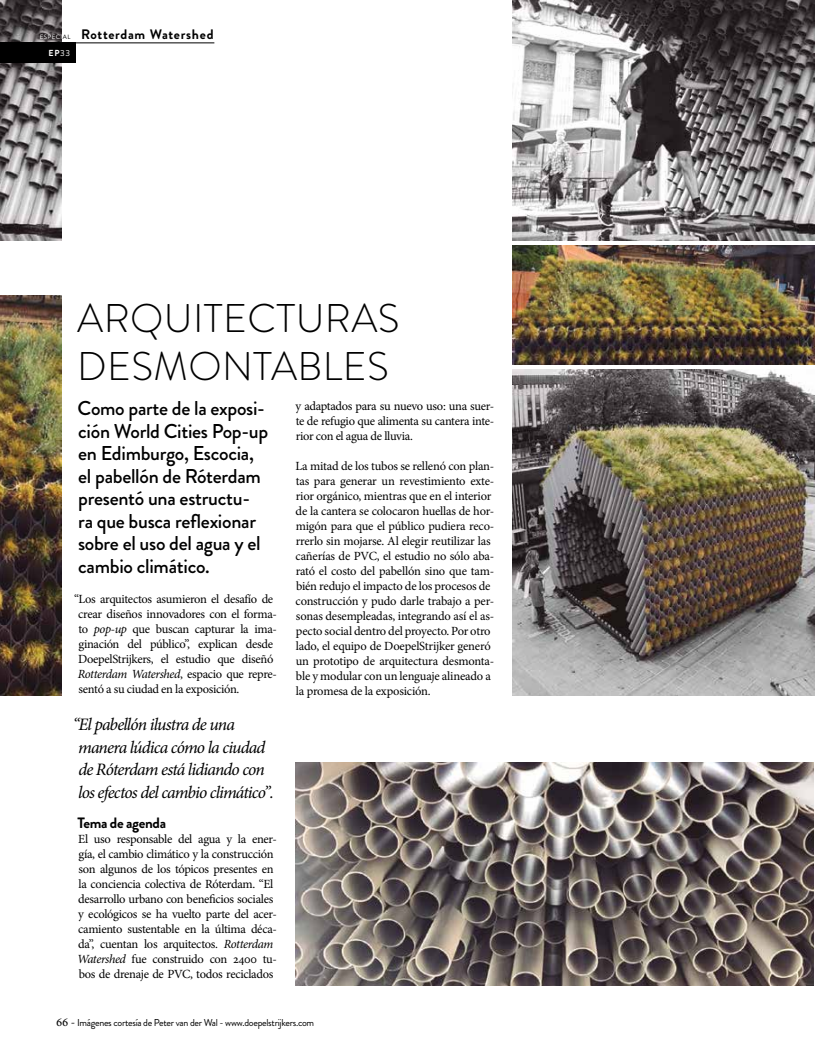
<style>
.page{position:relative;width:815px;height:1063px;background:#fff}
.page>*{position:absolute;margin:0;border:0;box-sizing:border-box;transform-origin:0 0}
.t1{font:300 40px/47.5px "Brandon Grotesque";letter-spacing:.01em;color:#000}
.t2{font:500 20px/22.5px "Brandon Grotesque";letter-spacing:-.015em;color:#000}
.t3{font:italic 17.5px/22.5px "Minion Pro";letter-spacing:-.045em;color:#000}
.t4{font:700 15px "Brandon Grotesque";letter-spacing:-.025em;color:#000}
.t5{font:700 13.75px "Brandon Grotesque";letter-spacing:.05em;color:#000}
.t6{font:12.5px/15px "Minion Pro";letter-spacing:-.025em;color:#000}
.t7{font:10px "Brandon Grotesque";letter-spacing:-.03em;color:#000}
.t8{font:700 8.75px "Brandon Grotesque";color:#fff}
.s1{font-weight:400;font-size:6.25px;color:#fff}
.s2{font-weight:400;font-size:6.25px}
.s3{font-weight:400}
.s4{font-style:italic}
.s5{font-family:"Minion Pro";font-size:12.5px}
</style>
<div class="page">
<img style="left:0;top:295px;width:61px;height:401px">
<img style="left:295px;top:763px;width:519px;height:222px">
<img style="left:513px;top:369px;width:302px;height:327px">
<img style="left:513px;top:0;width:302px;height:241px">
<img style="left:0;top:0;width:61px;height:241px">
<img style="left:513px;top:245px;width:302px;height:119px">
<div style="left:0;top:43px;width:75px;height:20px;background:#000"></div>
<hr style="left:75px;top:43px;width:139px;height:1px;background:#000">
<p class="t5" style="left:40px;top:25px;width:175px"><span class="s1">ESPECI</span><span class="s2">AL</span> Rotterdam Watershed</p>
<p class="t8" style="left:49px;top:47px;width:23px">EP<span class="s3">33</span></p>
<h1 class="t1" style="left:77px;top:295px;width:324px">ARQUITECTURAS<br>DESMONTABLES</h1>
<h2 class="t2" style="left:78px;top:397px;width:192px">Como parte de la exposi&shy;ción World Cities Pop-up en Edimburgo, Escocia, el pabellón de Róterdam presentó una estructu&shy;ra que busca reflexionar sobre el uso del agua y el cambio climático.</h2>
<p class="t6" style="left:74px;top:591px;width:204px">“Los arquitectos asumieron el desafío de crear diseños innovadores con el forma&shy;to <span class="s4">pop-up</span> que buscan capturar la ima&shy;ginación del público”, explican desde DoepelStrijkers, el estudio que diseñó <span class="s4">Rotterdam Watershed</span>, espacio que repre&shy;sentó a su ciudad en la exposición.</p>
<h3 class="t3" style="left:78px;top:713px;width:197px;text-indent:-5px">“El pabellón ilustra de una manera lúdica cómo la ciudad de Róterdam está lidiando con los efectos del cambio climático”.</h3>
<p class="t4" style="left:77px;top:812px;width:90px">Tema de agenda</p>
<p class="t6" style="left:77px;top:831px;width:201px">El uso responsable del agua y la ener&shy;gía, el cambio climático y la construcción son algunos de los tópicos presentes en la conciencia colectiva de Róterdam. “El desarrollo urbano con beneficios sociales y ecológicos se ha vuelto parte del acer&shy;camiento sustentable en la última déca&shy;da”, cuentan los arquitectos. <span class="s4">Rotterdam Watershed</span> fue construido con 2400 tu&shy;bos de drenaje de PVC, todos reciclados</p>
<p class="t6" style="left:296px;top:399px;width:200px;text-align:justify">y adaptados para su nuevo uso: una suer&shy;te de refugio que alimenta su cantera inte&shy;rior con el agua de lluvia.</p>
<p class="t6" style="left:295px;top:459px;width:200px">La mitad de los tubos se rellenó con plan&shy;tas para generar un revestimiento exte&shy;rior orgánico, mientras que en el interior de la cantera se colocaron huellas de hor&shy;migón para que el público pudiera reco&shy;rrerlo sin mojarse. Al elegir reutilizar las cañerías de PVC, el estudio no sólo aba&shy;rató el costo del pabellón sino que tam&shy;bién redujo el impacto de los procesos de construcción y pudo darle trabajo a per&shy;sonas desempleadas, integrando así el as&shy;pecto social dentro del proyecto. Por otro lado, el equipo de DoepelStrijker generó un prototipo de arquitectura desmonta&shy;ble y modular con un lenguaje alineado a la promesa de la exposición.</p>
<p class="t7" style="left:56px;top:1016px;width:260px"><span class="s5">66 -</span> Imágenes cortesía de Peter van der Wal - www.doepelstrijkers.com</p>
</div>
